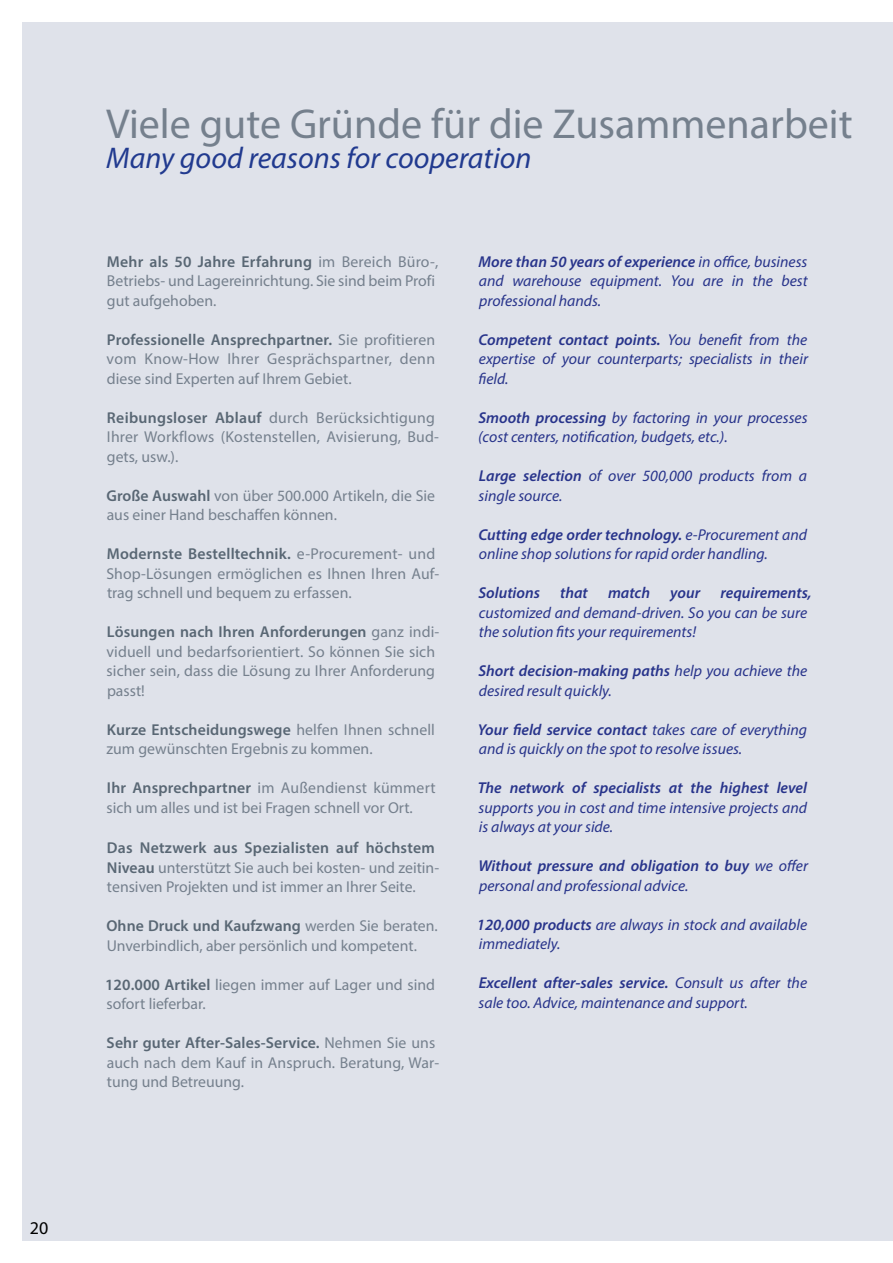
<style>
.page{position:relative;width:893px;height:1263px;background:#dfe2ea}
.page>*{position:absolute;margin:0;border:0;box-sizing:border-box;transform-origin:0 0}
.t1{font:42px "Myriad Pro";color:#75808d}
.t2{font:italic 30px "Myriad Pro";color:#213a8f}
.t3{font:18px "Myriad Pro";color:#000}
.t4{font:15.75px/19.5px "Myriad Pro";color:#75808d}
.t5{font:italic 15.75px/19.5px "Myriad Pro";color:#28348b}
.t6{font:italic 600 15.75px "Myriad Pro";color:#28348b}
.s1{font-weight:600;color:#596774}
.s2{font-weight:600}
</style>
<div class="page">
<div style="left:0;top:0;width:21px;height:1263px;background:#fff"></div>
<div style="left:0;top:0;width:893px;height:21px;background:#fff"></div>
<div style="left:0;top:1242px;width:893px;height:21px;background:#fff"></div>
<p class="t3" style="left:30px;top:1217px;width:20px">20</p>
<h1 class="t1" style="left:106px;top:98px;width:748px">Viele gute Gründe für die Zusammenarbeit</h1>
<h2 class="t2" style="left:106px;top:139px;width:427px">Many good reasons for cooperation</h2>
<p class="t4" style="left:107px;top:252px;width:333px"><span class="s1">Mehr als 50 Jahre Erfahrung</span> im Bereich Büro-,<br>Betriebs- und Lagereinrichtung. Sie sind beim Profi gut aufgehoben.</p>
<p class="t4" style="left:107px;top:330px;width:330px;text-align:justify"><span class="s1">Professionelle Ansprechpartner.</span> Sie profitieren vom Know-How Ihrer Gesprächspartner, denn diese sind Experten auf Ihrem Gebiet.</p>
<p class="t4" style="left:107px;top:408px;width:334px"><span class="s1">Reibungsloser Ablauf</span> durch Berücksichtigung<br>Ihrer Workflows (Kostenstellen, Avisierung, Bud&shy;gets, usw.).</p>
<p class="t4" style="left:107px;top:486px;width:330px"><span class="s1">Große Auswahl</span> von über 500.000 Artikeln, die Sie aus einer Hand beschaffen können.</p>
<p class="t4" style="left:106px;top:544px;width:334px"><span class="s1">Modernste Bestelltechnik.</span> e-Procurement- und<br>Shop-Lösungen ermöglichen es Ihnen Ihren Auf&shy;trag schnell und bequem zu erfassen.</p>
<p class="t4" style="left:107px;top:622px;width:334px"><span class="s1">Lösungen nach Ihren Anforderungen</span> ganz indi&shy;viduell und bedarfsorientiert. So können Sie sich sicher sein, dass die Lösung zu Ihrer Anforderung passt!</p>
<p class="t4" style="left:107px;top:720px;width:330px"><span class="s1">Kurze Entscheidungswege</span> helfen Ihnen schnell zum gewünschten Ergebnis zu kommen.</p>
<p class="t4" style="left:107px;top:778px;width:330px"><span class="s1">Ihr Ansprechpartner</span> im Außendienst kümmert sich um alles und ist bei Fragen schnell vor Ort.</p>
<p class="t4" style="left:107px;top:838px;width:334px"><span class="s1">Das Netzwerk aus Spezialisten auf höchstem<br>Niveau</span> unterstützt Sie auch bei kosten- und zeitin&shy;tensiven Projekten und ist immer an Ihrer Seite.</p>
<p class="t4" style="left:106px;top:916px;width:333px"><span class="s1">Ohne Druck und Kaufzwang</span> werden Sie beraten.<br>Unverbindlich, aber persönlich und kompetent.</p>
<p class="t4" style="left:105px;top:974px;width:331px"><span class="s1">120.000 Artikel</span> liegen immer auf Lager und sind sofort lieferbar.</p>
<p class="t4" style="left:107px;top:1033px;width:334px"><span class="s1">Sehr guter After-Sales-Service.</span> Nehmen Sie uns auch nach dem Kauf in Anspruch. Beratung, War&shy;tung und Betreuung.</p>
<p class="t5" style="left:479px;top:252px;width:331px;text-align:justify"><span class="s2">More than 50 years of experience</span> in office, business and warehouse equipment. You are in the best professional hands.</p>
<p class="t5" style="left:478px;top:330px;width:331px;text-align:justify"><span class="s2">Competent contact points.</span> You benefit from the expertise of your counterparts; specialists in their field.</p>
<p class="t5" style="left:478px;top:408px;width:331px"><span class="s2">Smooth processing</span> by factoring in your processes (cost centers, notification, budgets, etc.).</p>
<p class="t5" style="left:479px;top:466px;width:330px"><span class="s2">Large selection</span> of over 500,000 products from a single source.</p>
<p class="t5" style="left:478px;top:525px;width:330px"><span class="s2">Cutting edge order technology.</span> e-Procurement and online shop solutions for rapid order handling.</p>
<p class="t6" style="left:478px;top:583px;width:63px">Solutions</p>
<p class="t6" style="left:560px;top:583px;width:29px">that</p>
<p class="t6" style="left:608px;top:583px;width:44px">match</p>
<p class="t6" style="left:670px;top:583px;width:31px">your</p>
<p class="t6" style="left:720px;top:583px;width:93px">requirements,</p>
<p class="t5" style="left:479px;top:603px;width:330px">customized and demand-driven. So you can be sure the solution fits your requirements!</p>
<p class="t5" style="left:478px;top:661px;width:330px"><span class="s2">Short decision-making paths</span> help you achieve the desired result quickly.</p>
<p class="t5" style="left:478px;top:720px;width:331px"><span class="s2">Your field service contact</span> takes care of everything and is quickly on the spot to resolve issues.</p>
<p class="t6" style="left:478px;top:778px;width:331px">The network of specialists at the highest level</p>
<p class="t5" style="left:479px;top:798px;width:330px">supports you in cost and time intensive projects and is always at your side.</p>
<p class="t5" style="left:478px;top:856px;width:331px"><span class="s2">Without pressure and obligation to buy</span> we offer personal and professional advice.</p>
<p class="t5" style="left:477px;top:915px;width:332px"><span class="s2">120,000 products</span> are always in stock and available immediately.</p>
<p class="t5" style="left:479px;top:973px;width:330px"><span class="s2">Excellent after-sales service.</span> Consult us after the sale too. Advice, maintenance and support.</p>
</div>
